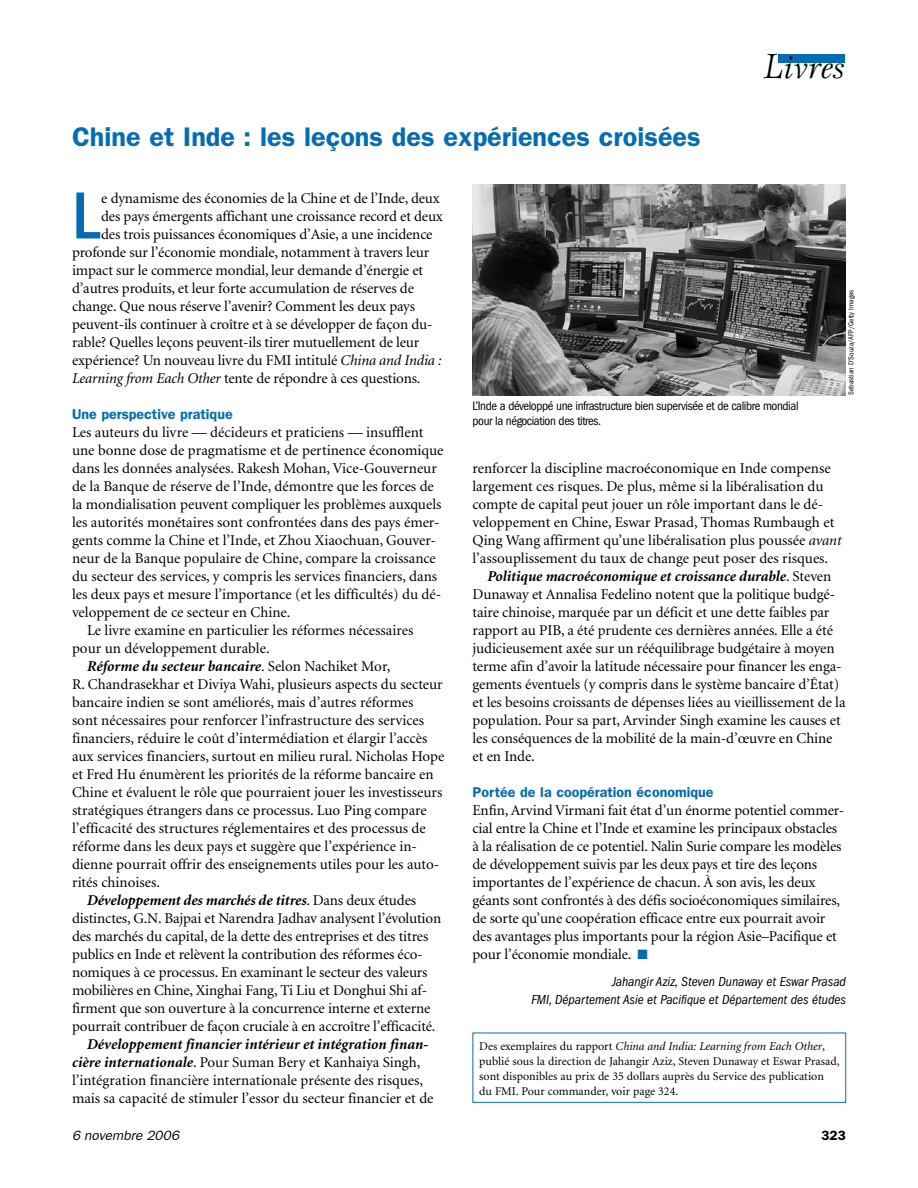
<style>
.page{position:relative;width:918px;height:1188px;background:#fff}
.page>*{position:absolute;margin:0;border:0;box-sizing:border-box;transform-origin:0 0}
.t1{font:500 condensed 69px "Franklin Gothic";color:#046cb6}
.t2{font:italic 31.5px "Esprit";color:#000}
.t3{font:600 27px "Franklin Gothic";color:#046cb6}
.t4{font:15px/18px "Minion";letter-spacing:-.005em;color:#000}
.t5{font:italic 700 15px "Minion";letter-spacing:-.005em;color:#000}
.t6{font:600 14.25px "Franklin Gothic";color:#046cb6}
.t7{font:italic condensed 13.5px/18px "Franklin Gothic";color:#000;text-align:right}
.t8{font:italic 13.5px "Franklin Gothic";letter-spacing:.01em;color:#000}
.t9{font:600 13.5px "Franklin Gothic";color:#000}
.t10{font:condensed 12.75px/15px "Franklin Gothic";letter-spacing:-.03em;color:#000}
.t11{font:12px/15px "Minion";color:#000}
.t12{font:condensed 7.5px "Franklin Gothic";color:#000}
.s1{font-size:36.15px}
.s2{font-style:italic}
.s3{font-weight:400;font-style:normal}
.s4{font-weight:700;font-style:italic}
.s5{color:#046cb6}
</style>
<div class="page">
<div style="left:778px;top:54px;width:55px;height:9px;background:#046cb6"></div>
<div style="left:790px;top:54px;width:55px;height:9px;background:#046cb6"></div>
<img style="left:472px;top:185px;width:374px;height:210px">
<div style="left:472px;top:1033px;width:374px;height:70px;border:1px solid #046cb6"></div>
<h3 class="t3" style="left:72px;top:121px;width:630px">Chine et Inde : les leçons des expériences croisées</h3>
<h2 class="t2" style="left:764px;top:49px;width:82px"><span class="s1">L</span>ivres</h2>
<h1 class="t1" style="left:72px;top:177px;width:30px">L</h1>
<p class="t4" style="left:101px;top:189px;width:340px">e dynamisme des économies de la Chine et de l’Inde, deux</p>
<p class="t4" style="left:101px;top:207px;width:343px">des pays émergents affichant une croissance record et deux</p>
<p class="t4" style="left:101px;top:225px;width:333px">des trois puissances économiques d’Asie, a une incidence</p>
<p class="t4" style="left:72px;top:243px;width:359px">profonde sur l’économie mondiale, notamment à travers leur</p>
<p class="t4" style="left:72px;top:261px;width:353px">impact sur le commerce mondial, leur demande d’énergie et</p>
<p class="t4" style="left:72px;top:279px;width:343px">d’autres produits, et leur forte accumulation de réserves de</p>
<p class="t4" style="left:72px;top:297px;width:345px">change. Que nous réserve l’avenir? Comment les deux pays</p>
<p class="t4" style="left:72px;top:315px;width:362px">peuvent-ils continuer à croître et à se développer de façon du-</p>
<p class="t4" style="left:72px;top:333px;width:349px">rable? Quelles leçons peuvent-ils tirer mutuellement de leur</p>
<p class="t4" style="left:72px;top:351px;width:371px">expérience? Un nouveau livre du FMI intitulé <span class="s2">China and India :</span></p>
<p class="t4" style="left:72px;top:369px;width:350px"><span class="s2">Learning from Each Other</span> tente de répondre à ces questions.</p>
<p class="t6" style="left:72px;top:405px;width:162px">Une perspective pratique</p>
<p class="t4" style="left:72px;top:423px;width:353px">Les auteurs du livre — décideurs et praticiens — insufflent</p>
<p class="t4" style="left:72px;top:441px;width:373px">une bonne dose de pragmatisme et de pertinence économique</p>
<p class="t4" style="left:72px;top:459px;width:366px">dans les données analysées. Rakesh Mohan, Vice-Gouverneur</p>
<p class="t4" style="left:72px;top:477px;width:363px">de la Banque de réserve de l’Inde, démontre que les forces de</p>
<p class="t4" style="left:72px;top:495px;width:371px">la mondialisation peuvent compliquer les problèmes auxquels</p>
<p class="t4" style="left:72px;top:513px;width:369px">les autorités monétaires sont confrontées dans des pays émer-</p>
<p class="t4" style="left:72px;top:531px;width:365px">gents comme la Chine et l’Inde, et Zhou Xiaochuan, Gouver-</p>
<p class="t4" style="left:72px;top:549px;width:365px">neur de la Banque populaire de Chine, compare la croissance</p>
<p class="t4" style="left:72px;top:567px;width:367px">du secteur des services, y compris les services financiers, dans</p>
<p class="t4" style="left:72px;top:585px;width:371px">les deux pays et mesure l’importance (et les difficultés) du dé-</p>
<p class="t4" style="left:72px;top:603px;width:220px">veloppement de ce secteur en Chine.</p>
<p class="t4" style="left:87px;top:621px;width:328px">Le livre examine en particulier les réformes nécessaires</p>
<p class="t4" style="left:72px;top:639px;width:199px">pour un développement durable.</p>
<p class="t5" style="left:87px;top:658px;width:305px">Réforme du secteur bancaire<span class="s3">. Selon Nachiket Mor,</span></p>
<p class="t4" style="left:72px;top:675px;width:372px">R. Chandrasekhar et Diviya Wahi, plusieurs aspects du secteur</p>
<p class="t4" style="left:72px;top:693px;width:343px">bancaire indien se sont améliorés, mais d’autres réformes</p>
<p class="t4" style="left:72px;top:711px;width:354px">sont nécessaires pour renforcer l’infrastructure des services</p>
<p class="t4" style="left:72px;top:729px;width:357px">financiers, réduire le coût d’intermédiation et élargir l’accès</p>
<p class="t4" style="left:72px;top:747px;width:374px">aux services financiers, surtout en milieu rural. Nicholas Hope</p>
<p class="t4" style="left:72px;top:765px;width:363px">et Fred Hu énumèrent les priorités de la réforme bancaire en</p>
<p class="t4" style="left:72px;top:783px;width:372px">Chine et évaluent le rôle que pourraient jouer les investisseurs</p>
<p class="t4" style="left:72px;top:801px;width:356px">stratégiques étrangers dans ce processus. Luo Ping compare</p>
<p class="t4" style="left:72px;top:819px;width:355px">l’efficacité des structures réglementaires et des processus de</p>
<p class="t4" style="left:72px;top:837px;width:347px">réforme dans les deux pays et suggère que l’expérience in-</p>
<p class="t4" style="left:72px;top:855px;width:369px">dienne pourrait offrir des enseignements utiles pour les auto-</p>
<p class="t4" style="left:72px;top:873px;width:89px">rités chinoises.</p>
<p class="t5" style="left:87px;top:892px;width:331px">Développement des marchés de titres<span class="s3">. Dans deux études</span></p>
<p class="t4" style="left:72px;top:909px;width:371px">distinctes, G.N. Bajpai et Narendra Jadhav analysent l’évolution</p>
<p class="t4" style="left:72px;top:927px;width:358px">des marchés du capital, de la dette des entreprises et des titres</p>
<p class="t4" style="left:72px;top:945px;width:352px">publics en Inde et relèvent la contribution des réformes éco-</p>
<p class="t4" style="left:72px;top:963px;width:357px">nomiques à ce processus. En examinant le secteur des valeurs</p>
<p class="t4" style="left:72px;top:981px;width:357px">mobilières en Chine, Xinghai Fang, Ti Liu et Donghui Shi af-</p>
<p class="t4" style="left:72px;top:999px;width:360px">firment que son ouverture à la concurrence interne et externe</p>
<p class="t4" style="left:72px;top:1017px;width:365px">pourrait contribuer de façon cruciale à en accroître l’efficacité.</p>
<p class="t4" style="left:72px;top:1035px;width:363px;text-indent:15px"><span class="s4">Développement financier intérieur et intégration finan&shy;cière internationale</span>. Pour Suman Bery et Kanhaiya Singh, l’intégration financière internationale présente des risques, mais sa capacité de stimuler l’essor du secteur financier et de</p>
<p class="t10" style="left:472px;top:399px;width:328px">L’Inde a développé une infrastructure bien supervisée et de calibre mondial pour la négociation des titres.</p>
<p class="t12" style="left:847px;top:395px;width:106px;rotate:-90deg">Sebastian D’Souza/AFP/Getty Images</p>
<p class="t4" style="left:472px;top:459px;width:360px">renforcer la discipline macroéconomique en Inde compense</p>
<p class="t4" style="left:472px;top:477px;width:353px">largement ces risques. De plus, même si la libéralisation du</p>
<p class="t4" style="left:472px;top:495px;width:352px">compte de capital peut jouer un rôle important dans le dé-</p>
<p class="t4" style="left:472px;top:513px;width:363px">veloppement en Chine, Eswar Prasad, Thomas Rumbaugh et</p>
<p class="t4" style="left:472px;top:531px;width:371px">Qing Wang affirment qu’une libéralisation plus poussée <span class="s2">avant</span></p>
<p class="t4" style="left:472px;top:549px;width:357px">l’assouplissement du taux de change peut poser des risques.</p>
<p class="t5" style="left:488px;top:568px;width:345px">Politique macroéconomique et croissance durable<span class="s3">. Steven</span></p>
<p class="t4" style="left:472px;top:585px;width:364px">Dunaway et Annalisa Fedelino notent que la politique budgé-</p>
<p class="t4" style="left:472px;top:603px;width:358px">taire chinoise, marquée par un déficit et une dette faibles par</p>
<p class="t4" style="left:472px;top:621px;width:362px">rapport au PIB, a été prudente ces dernières années. Elle a été</p>
<p class="t4" style="left:472px;top:639px;width:364px">judicieusement axée sur un rééquilibrage budgétaire à moyen</p>
<p class="t4" style="left:472px;top:657px;width:371px">terme afin d’avoir la latitude nécessaire pour financer les enga-</p>
<p class="t4" style="left:472px;top:675px;width:368px">gements éventuels (y compris dans le système bancaire d’État)</p>
<p class="t4" style="left:472px;top:693px;width:375px">et les besoins croissants de dépenses liées au vieillissement de la</p>
<p class="t4" style="left:472px;top:711px;width:370px">population. Pour sa part, Arvinder Singh examine les causes et</p>
<p class="t4" style="left:472px;top:729px;width:362px">les conséquences de la mobilité de la main-d’œuvre en Chine</p>
<p class="t4" style="left:472px;top:747px;width:64px">et en Inde.</p>
<p class="t6" style="left:472px;top:783px;width:243px">Portée de la coopération économique</p>
<p class="t4" style="left:472px;top:801px;width:373px">Enfin, Arvind Virmani fait état d’un énorme potentiel commer&shy;cial entre la Chine et l’Inde et examine les principaux obstacles à la réalisation de ce potentiel. Nalin Surie compare les modèles de développement suivis par les deux pays et tire des leçons importantes de l’expérience de chacun. À son avis, les deux géants sont confrontés à des défis socioéconomiques similaires, de sorte qu’une coopération efficace entre eux pourrait avoir des avantages plus importants pour la région Asie–Pacifique et pour l’économie mondiale. <span class="s5">■</span></p>
<p class="t7" style="left:531px;top:972px;width:316px">Jahangir Aziz, Steven Dunaway et Eswar Prasad<br>FMI, Département Asie et Pacifique et Département des études</p>
<p class="t11" style="left:479px;top:1039px;width:362px">Des exemplaires du rapport <span class="s2">China and India: Learning from Each Other</span>, publié sous la direction de Jahangir Aziz, Steven Dunaway et Eswar Prasad, sont disponibles au prix de 35 dollars auprès du Service des publication du FMI. Pour commander, voir page 324.</p>
<p class="t8" style="left:72px;top:1127px;width:109px">6 novembre 2006</p>
<p class="t9" style="left:821px;top:1127px;width:26px">323</p>
</div>
